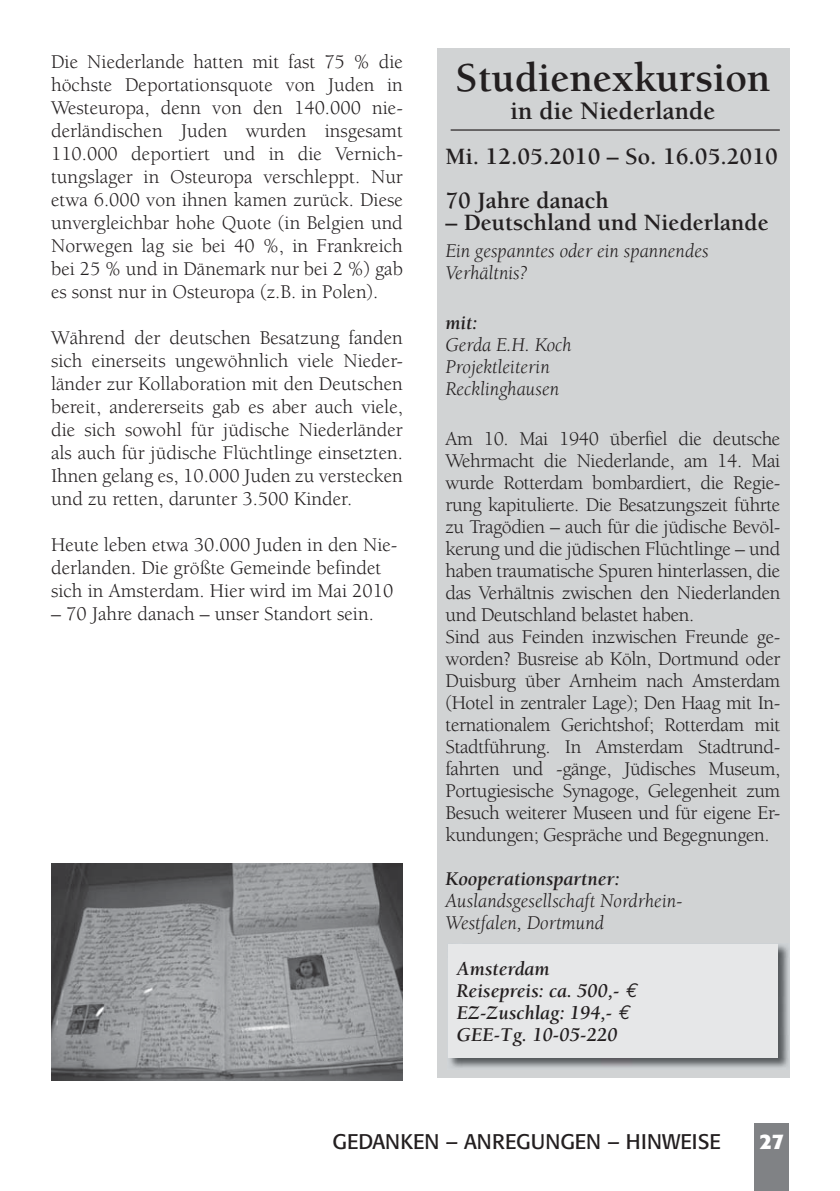
<style>
.page{position:relative;width:840px;height:1191px;background:#fff}
.page>*{position:absolute;margin:0;border:0;box-sizing:border-box;transform-origin:0 0}
.t1{font:700 42px "Berkeley";color:#231f20}
.t2{font:700 26px "Berkeley";color:#231f20}
.t3{font:700 24px/44px "Berkeley";color:#231f20}
.t4{font:21px "Formata";color:#231f20}
.t5{font:700 21px "Formata";color:#fff}
.t6{font:20px/22px "Berkeley";letter-spacing:-.02em;color:#231f20;text-align:justify}
.t7{font:20px/23px "Berkeley";color:#231f20}
.t8{font:italic 20px/22px "Berkeley";color:#231f20}
.t9{font:italic 700 20px/22px "Berkeley";color:#231f20}
.s1{font-family:"Euro Mono";font-weight:400}
</style>
<div class="page">
<div style="left:754px;top:1123px;width:34px;height:68px;background:#808285"></div>
<div style="left:437px;top:48px;width:352px;height:1029px;background:#d1d3d4"></div>
<hr style="left:450px;top:129px;width:329px;height:2px;background:#231f20">
<img style="left:789px;top:943px;width:1px;height:126px">
<img style="left:448px;top:944px;width:341px;height:124px">
<div style="left:448px;top:944px;width:329px;height:113px;background:#e6e7e8"></div>
<img style="left:51px;top:863px;width:352px;height:217px">
<p class="t6" style="left:51px;top:52px;width:353px;line-height:23px">Die Niederlande hatten mit fast 75 % die höchste Deportationsquote von Juden in Westeuropa, denn von den 140.000 nie&shy;derländischen Juden wurden insgesamt 110.000 deportiert und in die Vernich&shy;tungslager in Osteuropa verschleppt. Nur etwa 6.000 von ihnen kamen zurück. Diese unvergleichbar hohe Quote (in Belgien und Norwegen lag sie bei 40 %, in Frankreich bei 25 % und in Dänemark nur bei 2 %) gab es sonst nur in Osteuropa (z.B. in Polen).</p>
<p class="t6" style="left:51px;top:328px;width:353px;line-height:23px">Während der deutschen Besatzung fanden sich einerseits ungewöhnlich viele Nieder&shy;länder zur Kollaboration mit den Deutschen bereit, andererseits gab es aber auch viele, die sich sowohl für jüdische Niederländer als auch für jüdische Flüchtlinge einsetzten.<br>Ihnen gelang es, 10.000 Juden zu verstecken und zu retten, darunter 3.500 Kinder.</p>
<p class="t7" style="left:51px;top:535px;width:348px">Heute leben etwa 30.000 Juden in den Nie&shy;derlanden. Die größte Gemeinde befindet sich in Amsterdam. Hier wird im Mai 2010</p>
<p class="t7" style="left:51px;top:604px;width:324px">– 70 Jahre danach – unser Standort sein.</p>
<h1 class="t1" style="left:455px;top:62px;width:316px">Studienexkursion</h1>
<h2 class="t2" style="left:510px;top:101px;width:206px">in die Niederlande</h2>
<p class="t3" style="left:445px;top:136px;width:334px">Mi. 12.05.2010 – So. 16.05.2010<br>70 Jahre danach</p>
<p class="t3" style="left:445px;top:202px;width:324px">– Deutschland und Niederlande</p>
<p class="t8" style="left:445px;top:242px;width:264px">Ein gespanntes oder ein spannendes<br>Verhältnis?</p>
<p class="t9" style="left:445px;top:313px;width:33px">mit:</p>
<p class="t8" style="left:445px;top:335px;width:128px">Gerda E.H. Koch<br>Projektleiterin<br>Recklinghausen</p>
<p class="t6" style="left:445px;top:429px;width:336px;text-align:left">Am 10. Mai 1940 überfiel die deutsche Wehrmacht die Niederlande, am 14. Mai wurde Rotterdam bombardiert, die Regie&shy;rung kapitulierte. Die Besatzungszeit führte zu Tragödien – auch für die jüdische Bevöl&shy;kerung und die jüdischen Flüchtlinge – und haben traumatische Spuren hinterlassen, die das Verhältnis zwischen den Niederlanden und Deutschland belastet haben.<br>Sind aus Feinden inzwischen Freunde ge&shy;worden? Busreise ab Köln, Dortmund oder Duisburg über Arnheim nach Amsterdam (Hotel in zentraler Lage); Den Haag mit In&shy;ternationalem Gerichtshof; Rotterdam mit Stadtführung. In Amsterdam Stadtrund&shy;fahrten und -gänge, Jüdisches Museum, Portugiesische Synagoge, Gelegenheit zum Besuch weiterer Museen und für eigene Er&shy;kundungen; Gespräche und Begegnungen.</p>
<p class="t9" style="left:445px;top:869px;width:176px">Kooperationspartner:</p>
<p class="t8" style="left:445px;top:891px;width:239px">Auslandsgesellschaft Nordrhein-<br>Westfalen, Dortmund</p>
<p class="t9" style="left:456px;top:959px;width:181px">Amsterdam<br>Reisepreis: ca. 500,- <span class="s1">€<br></span>EZ-Zuschlag: 194,- <span class="s1">€<br></span>GEE-Tg. 10-05-220</p>
<p class="t4" style="left:332px;top:1132px;width:389px">GEDANKEN – ANREGUNGEN – HINWEISE</p>
<p class="t5" style="left:759px;top:1132px;width:26px">27</p>
</div>
